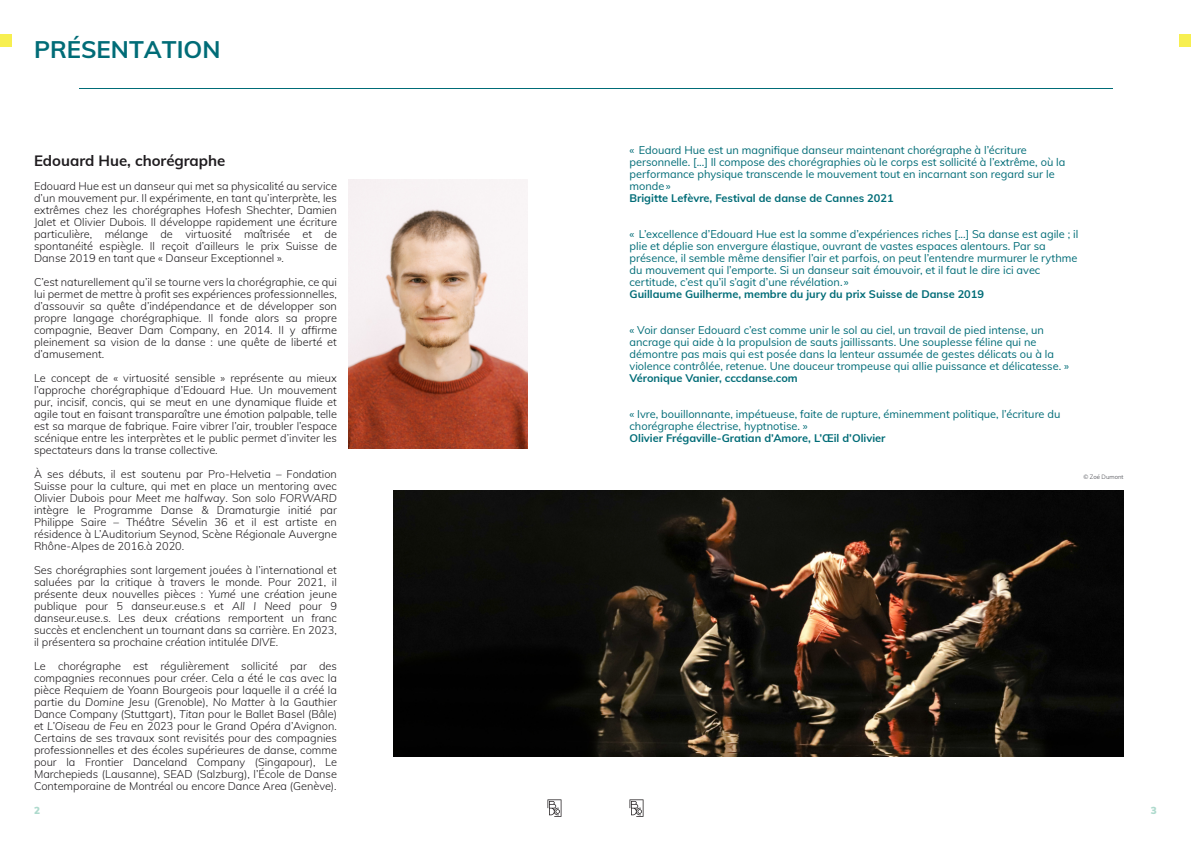
<style>
.page{position:relative;width:1191px;height:842px;background:#fff}
.page>*{position:absolute;margin:0;border:0;box-sizing:border-box;transform-origin:0 0}
.t1{font:700 24px "Muli";color:#006c77}
.t2{font:700 15px "Muli";color:#1f1c1f}
.t3{font:300 11px/12px "Muli";color:#1f1c1f;text-align:justify}
.t4{font:11px/12px "Muli";color:#006c77}
.t5{font:700 11px "Muli";color:#006c77}
.t6{font:900 10px "Muli";color:#aedacd}
.t7{font:300 6px "Muli";color:#404148}
.s1{font-style:italic}
</style>
<div class="page">
<svg style="left:547px;top:799px;width:14px;height:18px"></svg>
<svg style="left:629px;top:799px;width:14px;height:18px"></svg>
<div style="left:0;top:34px;width:12px;height:12px;background:#f7ef50"></div>
<div style="left:1178px;top:34px;width:13px;height:12px;background:#f7ef50"></div>
<img style="left:393px;top:490px;width:730px;height:267px">
<hr style="left:79px;top:88px;width:1033px;height:1px;background:#006c77">
<img style="left:348px;top:180px;width:179px;height:268px">
<h1 class="t1" style="left:34px;top:34px;width:188px">PRÉSENTATION</h1>
<h2 class="t2" style="left:34px;top:151px;width:193px">Edouard Hue, chorégraphe</h2>
<p class="t3" style="left:34px;top:180px;width:304px">Edouard Hue est un danseur qui met sa physicalité au service d’un mouvement pur. Il expérimente, en tant qu’interprète, les extrêmes chez les chorégraphes Hofesh Shechter, Damien Jalet et Olivier Dubois. Il développe rapidement une écriture particulière, mélange de virtuosité maîtrisée et de spontanéité espiègle. Il reçoit d’ailleurs le prix Suisse de Danse 2019 en tant que « Danseur Exceptionnel ».</p>
<p class="t3" style="left:34px;top:276px;width:304px">C’est naturellement qu’il se tourne vers la chorégraphie, ce qui lui permet de mettre à profit ses expériences professionnelles, d’assouvir sa quête d’indépendance et de développer son propre langage chorégraphique. Il fonde alors sa propre compagnie, Beaver Dam Company, en 2014. Il y affirme pleinement sa vision de la danse : une quête de liberté et d’amusement.</p>
<p class="t3" style="left:34px;top:372px;width:304px">Le concept de « virtuosité sensible » représente au mieux l’approche chorégraphique d’Edouard Hue. Un mouvement pur, incisif, concis, qui se meut en une dynamique fluide et agile tout en faisant transparaître une émotion palpable, telle est sa marque de fabrique. Faire vibrer l’air, troubler l’espace scénique entre les interprètes et le public permet d’inviter les spectateurs dans la transe collective.</p>
<p class="t3" style="left:34px;top:468px;width:304px">À ses débuts, il est soutenu par Pro‐Helvetia – Fondation Suisse pour la culture, qui met en place un mentoring avec Olivier Dubois pour <span class="s1">Meet me halfway</span>. Son solo <span class="s1">FORWARD </span>intègre le Programme Danse &amp; Dramaturgie initié par Philippe Saire – Théâtre Sévelin 36 et il est artiste en résidence à L’Auditorium Seynod, Scène Régionale Auvergne Rhône-Alpes de 2016.à 2020.</p>
<p class="t3" style="left:34px;top:564px;width:304px">Ses chorégraphies sont largement jouées à l’international et saluées par la critique à travers le monde. Pour 2021, il présente deux nouvelles pièces : <span class="s1">Yumé</span> une création jeune publique pour 5 danseur.euse.s et <span class="s1">All I Need</span> pour 9 danseur.euse.s. Les deux créations remportent un franc succès et enclenchent un tournant dans sa carrière. En 2023, il présentera sa prochaine création intitulée <span class="s1">DIVE</span>.</p>
<p class="t3" style="left:34px;top:660px;width:304px">Le chorégraphe est régulièrement sollicité par des compagnies reconnues pour créer. Cela a été le cas avec la pièce <span class="s1">Requiem</span> de Yoann Bourgeois pour laquelle il a créé la partie du <span class="s1">Domine Jesu</span> (Grenoble), <span class="s1">No Matter</span> à la Gauthier Dance Company (Stuttgart), <span class="s1">Titan</span> pour le Ballet Basel (Bâle) et <span class="s1">L’Oiseau de Feu</span> en 2023 pour le Grand Opéra d’Avignon.<br>Certains de ses travaux sont revisités pour des compagnies professionnelles et des écoles supérieures de danse, comme pour la Frontier Danceland Company (Singapour), Le Marchepieds (Lausanne), SEAD (Salzburg), l’École de Danse Contemporaine de Montréal ou encore Dance Area (Genève).</p>
<p class="t4" style="left:629px;top:144px;width:437px">« Edouard Hue est un magnifique danseur maintenant chorégraphe à l’écriture personnelle. [...] Il compose des chorégraphies où le corps est sollicité à l’extrême, où la performance physique transcende le mouvement tout en incarnant son regard sur le monde »</p>
<p class="t5" style="left:629px;top:191px;width:266px">Brigitte Lefè vre, Festival de danse de Cannes 2021</p>
<p class="t4" style="left:629px;top:228px;width:450px">« L’excellence d’Edouard Hue est la somme d’expériences riches [...] Sa danse est agile ; il plie et déplie son envergure élastique, ouvrant de vastes espaces alentours. Par sa présence, il semble même densifier l’air et parfois, on peut l’entendre murmurer le rythme du mouvement qui l’emporte. Si un danseur sait émouvoir, et il faut le dire ici avec certitude, c’est qu’il s’agit d’une révélation. »</p>
<p class="t5" style="left:629px;top:287px;width:356px">Guillaume Guilherme, membre du jury du prix Suisse de Danse 2019</p>
<p class="t4" style="left:629px;top:324px;width:441px">« Voir danser Edouard c’est comme unir le sol au ciel, un travail de pied intense, un ancrage qui aide à la propulsion de sauts jaillissants. Une souplesse féline qui ne démontre pas mais qui est posée dans la lenteur assumée de gestes délicats ou à la violence contrôlée, retenue. Une douceur trompeuse qui allie puissance et délicatesse. »</p>
<p class="t5" style="left:629px;top:371px;width:170px">Véronique Vanier, cccdanse.com</p>
<p class="t4" style="left:629px;top:408px;width:432px">« Ivre, bouillonnante, impétueuse, faite de rupture, éminemment politique, l’écriture du chorégraphe électrise, hyptnotise. »</p>
<p class="t5" style="left:629px;top:431px;width:257px">Olivier Frégaville-Gratian d’Amore, L’Œil d’Olivier</p>
<p class="t7" style="left:1083px;top:473px;width:42px">© Zoé Dumont</p>
<p class="t6" style="left:34px;top:804px;width:8px">2</p>
<p class="t6" style="left:1151px;top:804px;width:7px">3</p>
</div>
